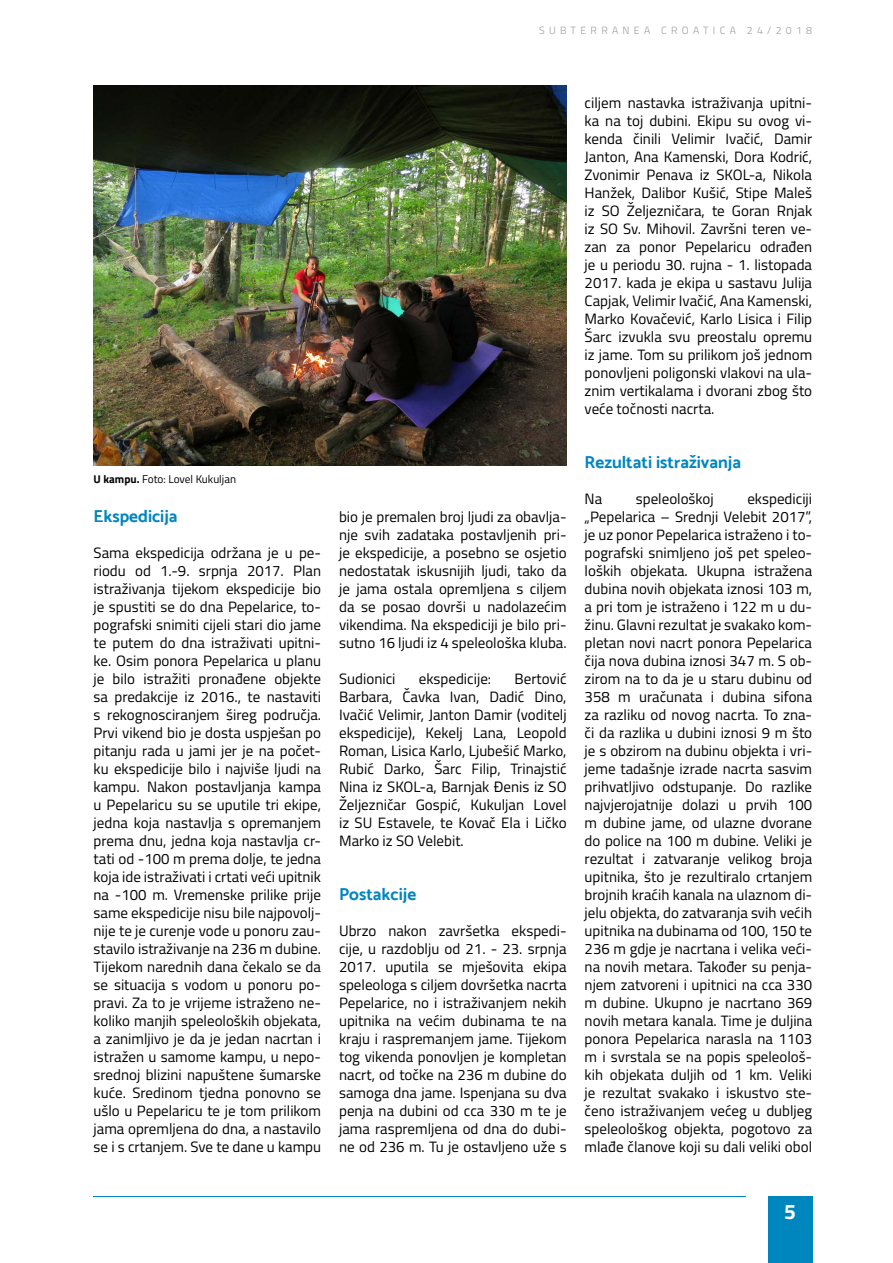
<style>
.page{position:relative;width:893px;height:1263px;background:#fff}
.page>*{position:absolute;margin:0;border:0;box-sizing:border-box;transform-origin:0 0}
.t1{font:700 21px "Titillium";color:#fff}
.t2{font:700 17.25px "Catamaran";color:#0086be}
.t3{font:15px/18px "Titillium";color:#000;text-align:justify}
.t4{font:11.25px "Titillium";color:#000}
.t5{font:300 10.5px "Titillium";letter-spacing:.41em;color:#9d9d9c}
.s1{font-weight:700}
</style>
<div class="page">
<div style="left:768px;top:1196px;width:44px;height:67px;background:#0086be"></div>
<hr style="left:94px;top:1196px;width:652px;height:1px;background:#0086be">
<img style="left:94px;top:85px;width:473px;height:381px">
<p class="t5" style="left:539px;top:23px;width:275px">SUBTERRANEA CROATICA 24/2018</p>
<p class="t4" style="left:94px;top:470px;width:144px"><span class="s1">U kampu.</span> Foto: Lovel Kukuljan</p>
<p class="t2" style="left:94px;top:506px;width:86px">Ekspedicija</p>
<p class="t3" style="left:94px;top:543px;width:229px">Sama ekspedicija održana je u pe&shy;riodu od 1.-9. srpnja 2017. Plan istraživanja tijekom ekspedicije bio je spustiti se do dna Pepelarice, to&shy;pografski snimiti cijeli stari dio jame te putem do dna istraživati upitni&shy;ke. Osim ponora Pepelarica u planu je bilo istražiti pronađene objekte sa predakcije iz 2016., te nastaviti s rekognosciranjem šireg područja.<br>Prvi vikend bio je dosta uspješan po pitanju rada u jami jer je na počet&shy;ku ekspedicije bilo i najviše ljudi na kampu. Nakon postavljanja kampa u Pepelaricu su se uputile tri ekipe, jedna koja nastavlja s opremanjem prema dnu, jedna koja nastavlja cr&shy;tati od -100 m prema dolje, te jedna koja ide istraživati i crtati veći upitnik na -100 m. Vremenske prilike prije same ekspedicije nisu bile najpovolj&shy;nije te je curenje vode u ponoru zau&shy;stavilo istraživanje na 236 m dubine.<br>Tijekom narednih dana čekalo se da se situacija s vodom u ponoru po&shy;pravi. Za to je vrijeme istraženo ne&shy;koliko manjih speleoloških objekata, a zanimljivo je da je jedan nacrtan i istražen u samome kampu, u nepo&shy;srednoj blizini napuštene šumarske kuće. Sredinom tjedna ponovno se ušlo u Pepelaricu te je tom prilikom jama opremljena do dna, a nastavilo se i s crtanjem. Sve te dane u kampu</p>
<p class="t3" style="left:339px;top:507px;width:229px">bio je premalen broj ljudi za obavlja&shy;nje svih zadataka postavljenih pri&shy;je ekspedicije, a posebno se osjetio nedostatak iskusnijih ljudi, tako da je jama ostala opremljena s ciljem da se posao dovrši u nadolazećim vikendima. Na ekspediciji je bilo pri&shy;sutno 16 ljudi iz 4 speleološka kluba.</p>
<p class="t3" style="left:339px;top:669px;width:58px">Sudionici</p>
<p class="t3" style="left:419px;top:669px;width:74px">ekspedicije:</p>
<p class="t3" style="left:339px;top:669px;width:229px;text-indent:175px">Bertović Barbara, Čavka Ivan, Dadić Dino, Ivačić Velimir, Janton Damir (voditelj ekspedicije), Kekelj Lana, Leopold Roman, Lisica Karlo, Ljubešić Marko, Rubić Darko, Šarc Filip, Trinajstić Nina iz SKOL-a, Barnjak Đenis iz SO Željezničar Gospić, Kukuljan Lovel iz SU Estavele, te Kovač Ela i Ličko Marko iz SO Velebit.</p>
<p class="t2" style="left:339px;top:884px;width:79px">Postakcije</p>
<p class="t3" style="left:339px;top:921px;width:229px">Ubrzo nakon završetka ekspedi&shy;cije, u razdoblju od 21. - 23. srpnja 2017. uputila se mješovita ekipa speleologa s ciljem dovršetka nacrta Pepelarice, no i istraživanjem nekih upitnika na većim dubinama te na kraju i raspremanjem jame. Tijekom tog vikenda ponovljen je kompletan nacrt, od točke na 236 m dubine do samoga dna jame. Ispenjana su dva penja na dubini od cca 330 m te je jama raspremljena od dna do dubi&shy;ne od 236 m. Tu je ostavljeno uže s</p>
<p class="t3" style="left:585px;top:93px;width:229px">ciljem nastavka istraživanja upitni&shy;ka na toj dubini. Ekipu su ovog vi&shy;kenda činili Velimir Ivačić, Damir Janton, Ana Kamenski, Dora Kodrić, Zvonimir Penava iz SKOL-a, Nikola Hanžek, Dalibor Kušić, Stipe Maleš iz SO Željezničara, te Goran Rnjak iz SO Sv. Mihovil. Završni teren ve&shy;zan za ponor Pepelaricu odrađen je u periodu 30. rujna - 1. listopada 2017. kada je ekipa u sastavu Julija Capjak, Velimir Ivačić, Ana Kamenski, Marko Kovačević, Karlo Lisica i Filip Šarc izvukla svu preostalu opremu iz jame. Tom su prilikom još jednom ponovljeni poligonski vlakovi na ula&shy;znim vertikalama i dvorani zbog što veće točnosti nacrta.</p>
<p class="t2" style="left:585px;top:452px;width:158px">Rezultati istraživanja</p>
<p class="t3" style="left:585px;top:489px;width:19px">Na</p>
<p class="t3" style="left:636px;top:489px;width:79px">speleološkoj</p>
<p class="t3" style="left:585px;top:489px;width:229px;text-indent:163px">ekspediciji „Pepelarica – Srednji Velebit 2017”, je uz ponor Pepelarica istraženo i to&shy;pografski snimljeno još pet speleo&shy;loških objekata. Ukupna istražena dubina novih objekata iznosi 103 m, a pri tom je istraženo i 122 m u du&shy;žinu. Glavni rezultat je svakako kom&shy;pletan novi nacrt ponora Pepelarica čija nova dubina iznosi 347 m. S ob&shy;zirom na to da je u staru dubinu od 358 m uračunata i dubina sifona za razliku od novog nacrta. To zna&shy;či da razlika u dubini iznosi 9 m što je s obzirom na dubinu objekta i vri&shy;jeme tadašnje izrade nacrta sasvim prihvatljivo odstupanje. Do razlike najvjerojatnije dolazi u prvih 100 m dubine jame, od ulazne dvorane do police na 100 m dubine. Veliki je rezultat i zatvaranje velikog broja upitnika, što je rezultiralo crtanjem brojnih kraćih kanala na ulaznom di&shy;jelu objekta, do zatvaranja svih većih upitnika na dubinama od 100, 150 te 236 m gdje je nacrtana i velika veći&shy;na novih metara. Također su penja&shy;njem zatvoreni i upitnici na cca 330 m dubine. Ukupno je nacrtano 369 novih metara kanala. Time je duljina ponora Pepelarica narasla na 1103 m i svrstala se na popis speleološ&shy;kih objekata duljih od 1 km. Veliki je rezultat svakako i iskustvo ste&shy;čeno istraživanjem većeg u dubljeg speleološkog objekta, pogotovo za mlađe članove koji su dali veliki obol</p>
<h1 class="t1" style="left:784px;top:1195px;width:13px">5</h1>
</div>
